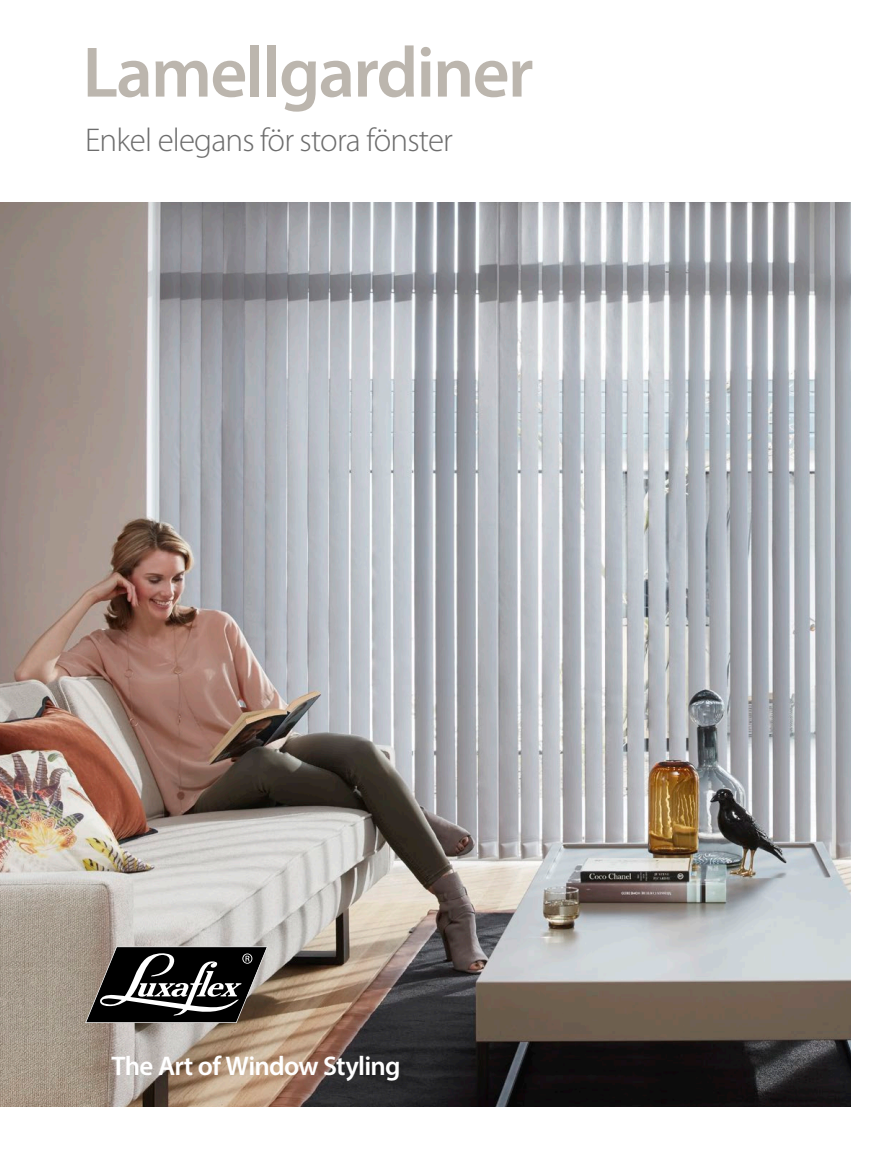
<style>
.page{position:relative;width:893px;height:1149px;background:#fff}
.page>*{position:absolute;margin:0;border:0;box-sizing:border-box;transform-origin:0 0}
.Product_omslag{font:600 72px "Myriad Pro";letter-spacing:-.025em;color:#bcb6ae}
.usp_omslag{font:300 33px "Myriad Pro";letter-spacing:-.025em;color:#6d6d6d}
.t1{font:600 27px "Myriad Pro";letter-spacing:-.025em;color:#fff}
</style>
<div class="page">
<img style="left:0;top:202px;width:850px;height:904px">
<svg style="left:85px;top:946px;width:183px;height:76px;background:#43413e"></svg>
<p class="Product_omslag" style="left:83px;top:27px;width:452px">Lamellgardiner</p>
<p class="usp_omslag" style="left:85px;top:120px;width:369px">Enkel elegans för stora fönster</p>
<p class="t1" style="left:111px;top:1047px;width:291px">The Art of Window Styling</p>
</div>
